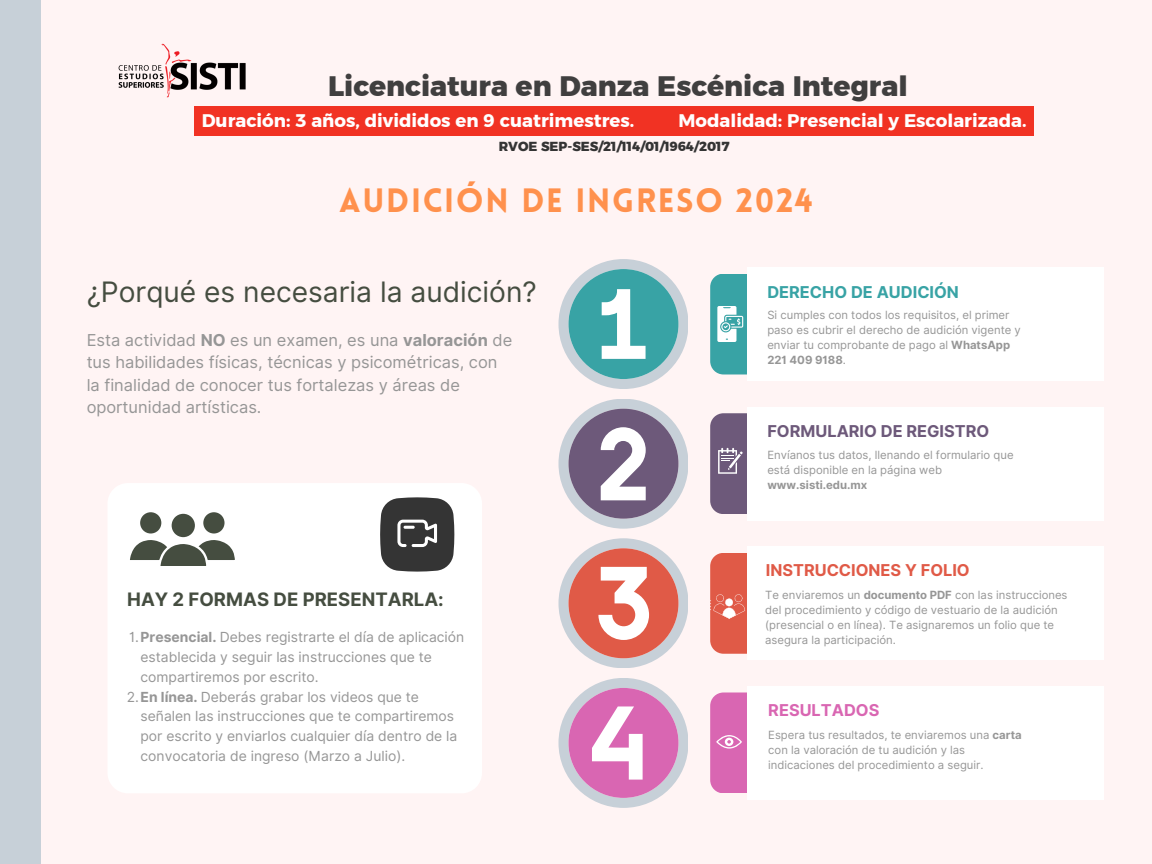
<style>
.page{position:relative;width:1152px;height:864px;background:#fff4f4}
.page>*{position:absolute;margin:0;border:0;box-sizing:border-box;transform-origin:0 0}
.t1{font:900 33px "Lovelo";letter-spacing:.05em;color:#ff914d}
.t2{font:28.2px "Inter";color:#454d40}
.t3{font:700 28.05px "Kief Montaser Extra";color:#403f3f}
.t4{font:700 18.6px "Inter";color:#454d40}
.t5{font:18.15px "Kief Montaser Bold";color:#fff}
.t6{font:16.5px/22.2px "Inter";color:#969696}
.t7{font:700 16.35px "Inter";color:#6d597a}
.t8{font:700 16.35px "Inter";color:#e05a47}
.t9{font:700 16.35px "Inter";color:#38a3a5}
.t10{font:700 16.35px "Inter";color:#d966b2}
.t11{font:13.95px/19.6px "Inter";color:#969696}
.t12{font:700 13.05px "Kief Montaser Extra";color:#343434}
.t13{font:11.25px/15.1px "Inter";color:#969696}
.s1{font-weight:700}
</style>
<div class="page">
<div style="left:710px;top:274px;width:161px;height:100px;background:#38a3a5;border-radius:13px"></div>
<div style="left:748px;top:267px;width:356px;height:114px;background:#fff"></div>
<div style="left:710px;top:413px;width:161px;height:101px;background:#6d597a;border-radius:13px"></div>
<div style="left:710px;top:553px;width:161px;height:101px;background:#e05a47;border-radius:13px"></div>
<div style="left:710px;top:692px;width:161px;height:101px;background:#d966b2;border-radius:13px"></div>
<div style="left:748px;top:407px;width:356px;height:113px;background:#fff"></div>
<div style="left:748px;top:547px;width:356px;height:113px;background:#fff"></div>
<div style="left:748px;top:686px;width:356px;height:113px;background:#fff"></div>
<div style="left:108px;top:483px;width:374px;height:310px;background:#fff;border-radius:20px"></div>
<svg style="left:130px;top:512px;width:105px;height:54px"></svg>
<div style="left:0;top:0;width:40px;height:864px;background:#c7d0d8"></div>
<svg style="left:558px;top:259px;width:130px;height:130px"></svg>
<svg style="left:558px;top:399px;width:130px;height:130px"></svg>
<svg style="left:558px;top:538px;width:130px;height:130px"></svg>
<svg style="left:558px;top:678px;width:130px;height:130px"></svg>
<svg style="left:380px;top:497px;width:74px;height:75px;background:#545454"></svg>
<svg style="left:710px;top:594px;width:38px;height:25px"></svg>
<svg style="left:718px;top:448px;width:25px;height:26px"></svg>
<svg style="left:716px;top:735px;width:26px;height:14px"></svg>
<svg style="left:717px;top:306px;width:26px;height:36px"></svg>
<img style="left:118px;top:43px;width:128px;height:55px">
<div style="left:194px;top:106px;width:840px;height:30px;background:#f13223"></div>
<p class="t3" style="left:328px;top:69px;width:581px">Licenciatura en Danza Escénica Integral</p>
<p class="t5" style="left:202px;top:109px;width:434px">Duración: 3 años, divididos en 9 cuatrimestres.</p>
<p class="t5" style="left:678px;top:109px;width:350px">Modalidad: Presencial y Escolarizada.</p>
<p class="t12" style="left:499px;top:138px;width:232px">RVOE SEP-SES/21/114/01/1964/2017</p>
<p class="t1" style="left:339px;top:187px;width:475px">AUDICIÓN DE INGRESO 2024</p>
<p class="t2" style="left:87px;top:275px;width:452px">¿Porqué es necesaria la audición?</p>
<p class="t6" style="left:87px;top:329px;width:427px">Esta actividad <span class="s1">NO</span> es un examen, es una <span class="s1">valoración</span> de tus habilidades físicas, técnicas y psicométricas, con la finalidad de conocer tus fortalezas y áreas de oportunidad artísticas.</p>
<p class="t4" style="left:127px;top:588px;width:318px">HAY 2 FORMAS DE PRESENTARLA:</p>
<p class="t11" style="left:141px;top:628px;width:325px;text-indent:-11px">1.<span class="s1">Presencial.</span> Debes registrarte el día de aplicación establecida y seguir las instrucciones que te compartiremos por escrito.</p>
<p class="t11" style="left:141px;top:687px;width:318px;text-indent:-14px">2.<span class="s1">En línea.</span> Deberás grabar los videos que te señalen las instrucciones que te compartiremos por escrito y enviarlos cualquier día dentro de la convocatoria de ingreso (Marzo a Julio).</p>
<p class="t9" style="left:767px;top:282px;width:193px">DERECHO DE AUDICIÓN</p>
<p class="t13" style="left:767px;top:307px;width:255px">Si cumples con todos los requisitos, el primer paso es cubrir el derecho de audición vigente y enviar tu comprobante de pago al <span class="s1">WhatsApp 221 409 9188</span>.</p>
<p class="t7" style="left:767px;top:421px;width:223px">FORMULARIO DE REGISTRO</p>
<p class="t13" style="left:767px;top:447px;width:248px">Envíanos tus datos, llenando el formulario que está disponible en la página web <span class="s1">www.sisti.edu.mx</span></p>
<p class="t8" style="left:766px;top:561px;width:205px">INSTRUCCIONES Y FOLIO</p>
<p class="t13" style="left:765px;top:587px;width:304px">Te enviaremos un <span class="s1">documento PDF</span> con las instrucciones del procedimiento y código de vestuario de la audición (presencial o en línea). Te asignaremos un folio que te asegura la participación.</p>
<p class="t10" style="left:768px;top:700px;width:113px">RESULTADOS</p>
<p class="t13" style="left:768px;top:727px;width:255px">Espera tus resultados, te enviaremos una <span class="s1">carta </span>con la valoración de tu audición y las indicaciones del procedimiento a seguir.</p>
</div>
